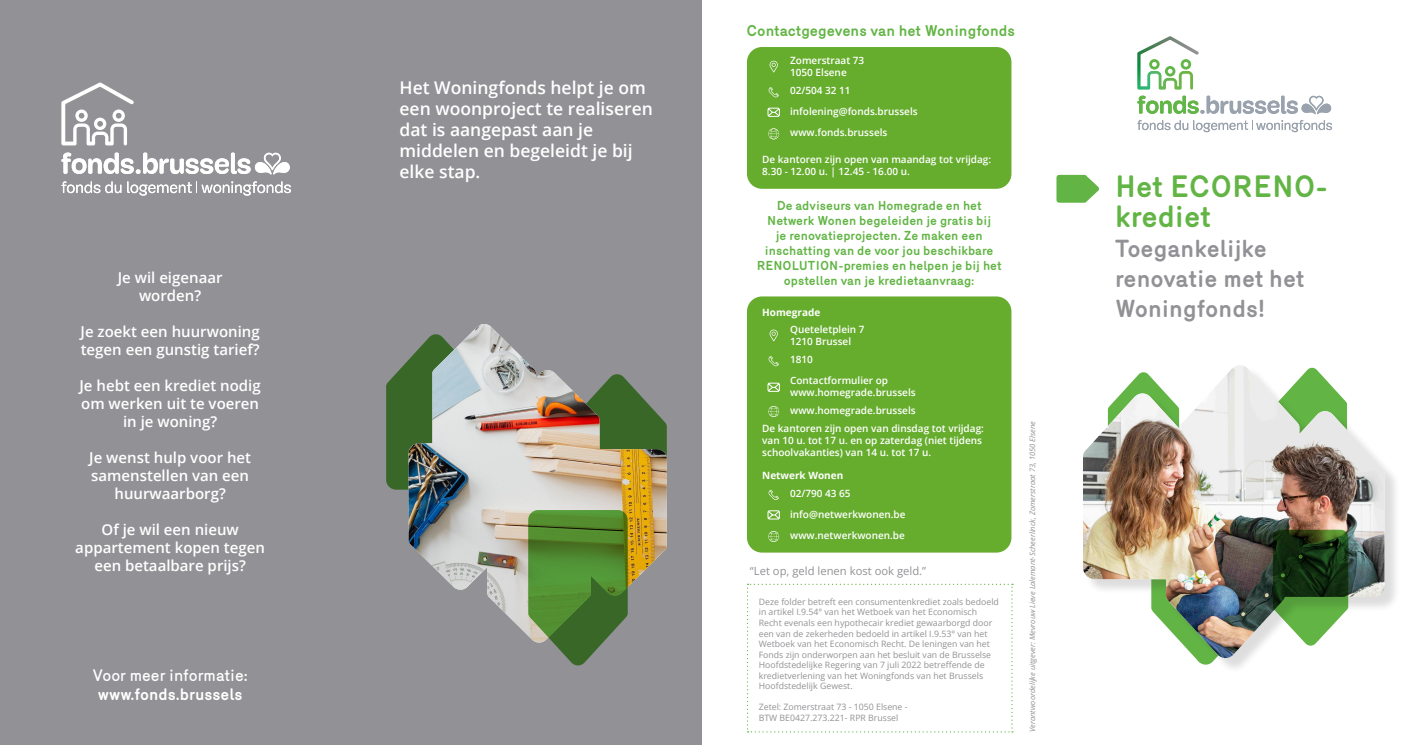
<style>
.page{position:relative;width:1411px;height:745px;background:#fff}
.page>*{position:absolute;margin:0;border:0;box-sizing:border-box;transform-origin:0 0}
.t1{font:700 29.75px/30px "Merkury";color:#62b545}
.t2{font:700 23.75px/30px "Merkury";color:#929296}
.t3{font:600 17.5px "Open Sans";color:#fff}
.t4{font:500 16px "Merkury";color:#fff}
.t5{font:700 16px "Merkury";color:#fff}
.t6{font:600 15px/18px "Open Sans";color:#fff;text-align:center}
.t7{font:700 15px "Merkury";color:#62b545}
.t8{font:700 12.5px/15px "Merkury";color:#62b545;text-align:center}
.t9{font:11.25px "Open Sans";color:#929296}
.t10{font:600 10px/12px "Open Sans";color:#fff}
.t11{font:700 10px "Open Sans";color:#fff}
.t12{font:8.75px/10.5px "Open Sans";color:#929296}
.t13{font:italic 7.5px "Open Sans";color:#929296}
</style>
<div class="page">
<div style="left:162px;top:0;width:540px;height:744px;background:#929296"></div>
<svg style="left:1056px;top:175px;width:43px;height:27px"></svg>
<img style="left:1137px;top:36px;width:61px;height:53px">
<svg style="left:1149px;top:59px;width:42px;height:17px"></svg>
<svg style="left:1137px;top:96px;width:193px;height:18px"></svg>
<svg style="left:1137px;top:120px;width:194px;height:12px"></svg>
<div style="left:0;top:0;width:351px;height:744px;background:#929296"></div>
<svg style="left:61px;top:82px;width:73px;height:63px"></svg>
<svg style="left:61px;top:152px;width:229px;height:22px"></svg>
<svg style="left:61px;top:181px;width:60px;height:12px"></svg>
<svg style="left:127px;top:181px;width:164px;height:14px"></svg>
<div style="left:1084px;top:367px;width:315px;height:306px;background:#231f20;opacity:.15"></div>
<img style="left:1083px;top:365px;width:301px;height:294px">
<svg style="left:1272px;top:529px;width:76px;height:117px;background:#4c7042"></svg>
<svg style="left:386px;top:360px;width:22px;height:129px;background:#416b33"></svg>
<img style="left:408px;top:324px;width:147px;height:312px">
<img style="left:528px;top:373px;width:138px;height:293px">
<div style="left:747px;top:47px;width:264px;height:142px;background:#66ad2e;border-radius:15px"></div>
<div style="left:747px;top:296px;width:264px;height:256px;background:#66ad2e;border-radius:15px"></div>
<svg style="left:769px;top:61px;width:8px;height:11px"></svg>
<svg style="left:768px;top:87px;width:10px;height:11px"></svg>
<svg style="left:767px;top:108px;width:12px;height:9px"></svg>
<svg style="left:768px;top:128px;width:11px;height:11px"></svg>
<svg style="left:769px;top:329px;width:8px;height:12px"></svg>
<svg style="left:768px;top:356px;width:10px;height:10px"></svg>
<svg style="left:767px;top:382px;width:12px;height:9px"></svg>
<svg style="left:768px;top:406px;width:11px;height:10px"></svg>
<svg style="left:768px;top:489px;width:10px;height:11px"></svg>
<svg style="left:767px;top:510px;width:12px;height:9px"></svg>
<svg style="left:768px;top:531px;width:11px;height:10px"></svg>
<svg style="left:747px;top:583px;width:265px;height:149px"></svg>
<p class="t6" style="left:118px;top:268px;width:106px">Je wil eigenaar worden?</p>
<p class="t6" style="left:81px;top:322px;width:181px">Je zoekt een huurwoning</p>
<p class="t6" style="left:81px;top:340px;width:180px">tegen een gunstig tarief?</p>
<p class="t6" style="left:79px;top:376px;width:183px">Je hebt een krediet nodig</p>
<p class="t6" style="left:81px;top:394px;width:179px">om werken uit te voeren</p>
<p class="t6" style="left:123px;top:412px;width:96px">in je woning?</p>
<p class="t6" style="left:89px;top:448px;width:163px">Je wenst hulp voor het</p>
<p class="t6" style="left:91px;top:466px;width:159px">samenstellen van een</p>
<p class="t6" style="left:114px;top:484px;width:113px">huurwaarborg?</p>
<p class="t6" style="left:101px;top:520px;width:139px">Of je wil een nieuw</p>
<p class="t6" style="left:75px;top:538px;width:191px">appartement kopen tegen</p>
<p class="t6" style="left:94px;top:556px;width:153px">een betaalbare prijs?</p>
<p class="t4" style="left:93px;top:662px;width:157px">Voor meer informatie:</p>
<p class="t5" style="left:98px;top:682px;width:146px">www.fonds.brussels</p>
<p class="t3" style="left:399px;top:75px;width:248px">Het Woningfonds helpt je om</p>
<p class="t3" style="left:399px;top:96px;width:255px">een woonproject te realiseren</p>
<p class="t3" style="left:399px;top:117px;width:195px">dat is aangepast aan je</p>
<p class="t3" style="left:399px;top:138px;width:235px">middelen en begeleidt je bij</p>
<p class="t3" style="left:399px;top:159px;width:82px">elke stap.</p>
<p class="t7" style="left:746px;top:19px;width:270px">Contactgegevens van het Woningfonds</p>
<p class="t10" style="left:790px;top:55px;width:76px">Zomerstraat 73</p>
<p class="t10" style="left:790px;top:67px;width:58px">1050 Elsene</p>
<p class="t10" style="left:790px;top:84px;width:62px">02/504 32 11</p>
<p class="t10" style="left:790px;top:105px;width:129px">infolening@fonds.brussels</p>
<p class="t10" style="left:790px;top:126px;width:99px">www.fonds.brussels</p>
<p class="t10" style="left:762px;top:153px;width:230px">De kantoren zijn open van maandag tot vrijdag:<br>8.30 - 12.00 u. | 12.45 - 16.00 u.</p>
<p class="t8" style="left:756px;top:196px;width:246px">De adviseurs van Homegrade en het Netwerk Wonen begeleiden je gratis bij<br>je renovatieprojecten. Ze maken een inschatting van de voor jou beschikbare RENOLUTION-premies en helpen je bij het opstellen van je kredietaanvraag:</p>
<p class="t11" style="left:762px;top:305px;width:60px">Homegrade</p>
<p class="t10" style="left:790px;top:323px;width:76px">Queteletplein 7</p>
<p class="t10" style="left:790px;top:335px;width:62px">1210 Brussel</p>
<p class="t10" style="left:790px;top:353px;width:24px">1810</p>
<p class="t10" style="left:790px;top:374px;width:99px">Contactformulier op</p>
<p class="t10" style="left:790px;top:386px;width:127px">www.homegrade.brussels</p>
<p class="t10" style="left:790px;top:403px;width:127px">www.homegrade.brussels</p>
<p class="t10" style="left:762px;top:422px;width:223px">De kantoren zijn open van dinsdag tot vrijdag: van 10 u. tot 17 u. en op zaterdag (niet tijdens schoolvakanties) van 14 u. tot 17 u.</p>
<p class="t11" style="left:762px;top:468px;width:83px">Netwerk Wonen</p>
<p class="t10" style="left:790px;top:486px;width:62px">02/790 43 65</p>
<p class="t10" style="left:790px;top:507px;width:117px">info@netwerkwonen.be</p>
<p class="t10" style="left:790px;top:528px;width:116px">www.netwerkwonen.be</p>
<p class="t9" style="left:749px;top:562px;width:178px">“Let op, geld lenen kost ook geld.”</p>
<p class="t12" style="left:758px;top:596px;width:242px">Deze folder betreft een consumentenkrediet zoals bedoeld in artikel I.9.54° van het Wetboek van het Economisch Recht evenals een hypothecair krediet gewaarborgd door een van de zekerheden bedoeld in artikel I.9.53° van het Wetboek van het Economisch Recht. De leningen van het Fonds zijn onderworpen aan het besluit van de Brusselse Hoofdstedelijke Regering van 7 juli 2022 betreffende de kredietverlening van het Woningfonds van het Brussels Hoofdstedelijk Gewest.</p>
<p class="t12" style="left:758px;top:701px;width:150px">Zetel: Zomerstraat 73 - 1050 Elsene -<br>BTW BE0427.273.221- RPR Brussel</p>
<p class="t13" style="left:1027px;top:731px;width:312px;rotate:-90deg">Verantwoordelijke uitgever: Mevrouw Lieve Lalemant-Scheerlinck, Zomerstraat 73, 1050 Elsene</p>
<p class="t1" style="left:1115px;top:169px;width:214px">Het ECORENO&shy;krediet</p>
<p class="t2" style="left:1115px;top:231px;width:191px">Toegankelijke renovatie met het<br>Woningfonds!</p>
</div>
